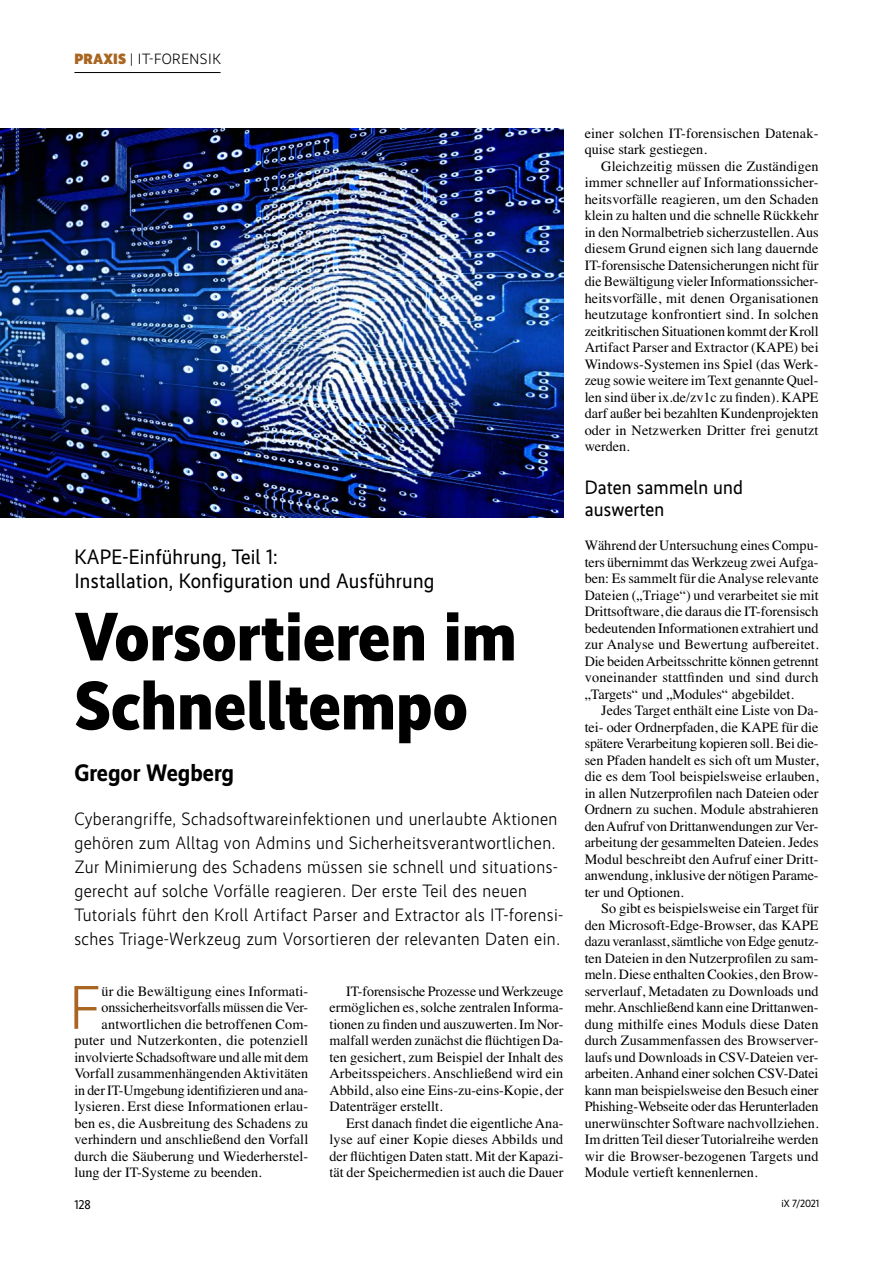
<style>
.page{position:relative;width:893px;height:1263px;background:#fff}
.page>*{position:absolute;margin:0;border:0;box-sizing:border-box;transform-origin:0 0}
.Ueberschrift-1{font:800 69px/69px "Realisti X";color:#000}
.Grundtext-Initial{font:300 62.1px "Realisti X";color:#a86622}
.Autor{font:700 24px "Realisti X";color:#000}
.Dachzeile{font:21px/24px "Realisti X";letter-spacing:.01em;color:#000}
.Zwischenueberschrift{font:19.5px/21.8px "Realisti X";letter-spacing:.01em;color:#000}
.Abstract{font:300 18px/24px "Realisti X";letter-spacing:.025em;color:#000}
.t1{font:300 15px "Realisti X";letter-spacing:.035em;color:#000}
.Grundtext-Einzug{font:14.25px/16.5px "Times";color:#000;text-align:justify}
.Grundtext-Initial-2{font:14.25px "Times";letter-spacing:.005em;color:#000}
.Grundtext-stumpf{font:14.25px/16.5px "Times";letter-spacing:-.005em;color:#000;text-align:justify}
.t2{font:12.75px "Realisti X";color:#000}
.t3{font:10.5px "Realisti X";letter-spacing:-.005em;color:#000}
.s1{font-weight:900;color:#a86622}
</style>
<div class="page">
<hr style="left:74px;top:72px;width:147px;height:1px;background:#000">
<img style="left:0;top:128px;width:563px;height:389px">
<p class="t1" style="left:74px;top:48px;width:148px"><span class="s1">PRAXIS</span> | IT-Forensi k</p>
<p class="Dachzeile" style="left:74px;top:543px;width:361px">KAPE-Einführung, Teil 1:<br>Installation, Konfiguration und Ausführung</p>
<p class="Ueberschrift-1" style="left:74px;top:598px;width:444px">Vorsortieren im<br>Schnelltempo</p>
<p class="Autor" style="left:74px;top:755px;width:161px">Gregor Wegberg</p>
<p class="Abstract" style="left:74px;top:806px;width:490px">Cyberangriffe, Schadsoftwareinfektionen und unerlaubte Aktionen gehören zum Alltag von Admins und Sicherheitsverantwortlichen.<br>Zur Minimierung des Schadens müssen sie schnell und situations&shy;gerecht auf solche Vorfälle reagieren. Der erste Teil des neuen Tutorials führt den Kroll Artifact Parser and Extractor als IT-forensi&shy;sches Triage-Werkzeug zum Vorsortieren der relevanten Daten ein.</p>
<p class="Grundtext-Initial" style="left:69px;top:962px;width:32px">F</p>
<p class="Grundtext-Initial-2" style="left:102px;top:978px;width:208px">ür die Bewältigung eines Informati-</p>
<p class="Grundtext-Initial-2" style="left:102px;top:994px;width:208px">onssicherheitsvorfalls müssen die Ver-</p>
<p class="Grundtext-Initial-2" style="left:102px;top:1011px;width:208px">antwortlichen die betroffenen Com-</p>
<p class="Grundtext-Initial-2" style="left:74px;top:1027px;width:235px">puter und Nutzerkonten, die potenziell</p>
<p class="Grundtext-Initial-2" style="left:74px;top:1044px;width:235px">involvierte Schadsoftware und alle mit dem</p>
<p class="Grundtext-Initial-2" style="left:74px;top:1060px;width:235px">Vorfall zusammenhängenden Aktivitäten</p>
<p class="Grundtext-Initial-2" style="left:74px;top:1077px;width:235px">in der IT-Umgebung identifizieren und ana-</p>
<p class="Grundtext-Initial-2" style="left:74px;top:1093px;width:235px">lysieren. Erst diese Informationen erlau-</p>
<p class="Grundtext-Initial-2" style="left:74px;top:1110px;width:235px">ben es, die Ausbreitung des Schadens zu</p>
<p class="Grundtext-Initial-2" style="left:74px;top:1126px;width:235px">verhindern und anschließend den Vorfall</p>
<p class="Grundtext-Initial-2" style="left:74px;top:1143px;width:235px">durch die Säuberung und Wiederherstel-</p>
<p class="Grundtext-Initial-2" style="left:74px;top:1159px;width:189px">lung der IT-Systeme zu beenden.</p>
<p class="Grundtext-Einzug" style="left:330px;top:981px;width:235px;text-indent:17px">IT-forensische Prozesse und Werkzeuge ermöglichen es, solche zentralen Informa&shy;tionen zu finden und auszuwerten. Im Nor&shy;malfall werden zunächst die flüchtigen Da&shy;ten gesichert, zum Beispiel der Inhalt des Arbeitsspeichers. Anschließend wird ein Abbild, also eine Eins-zu-eins-Kopie, der Datenträger erstellt.</p>
<p class="Grundtext-Einzug" style="left:330px;top:1113px;width:235px;text-indent:17px">Erst danach findet die eigentliche Ana&shy;lyse auf einer Kopie dieses Abbilds und der flüchtigen Daten statt. Mit der Kapazi&shy;tät der Speichermedien ist auch die Dauer</p>
<p class="Grundtext-Einzug" style="left:585px;top:123px;width:235px">einer solchen IT-forensischen Datenak&shy;quise stark gestiegen.</p>
<p class="Grundtext-Einzug" style="left:585px;top:156px;width:235px;text-indent:17px">Gleichzeitig müssen die Zuständigen immer schneller auf Informationssicher&shy;heitsvorfälle reagieren, um den Schaden klein zu halten und die schnelle Rückkehr in den Normalbetrieb sicherzustellen. Aus diesem Grund eignen sich lang dauernde IT-forensische Datensicherungen nicht für die Bewältigung vieler Informationssicher&shy;heitsvorfälle, mit denen Organisationen heutzutage konfrontiert sind. In solchen zeitkritischen Situationen kommt der Kroll Artifact Parser and Extractor (KAPE) bei Windows-Systemen ins Spiel (das Werk&shy;zeug sowie weitere im Text genannte Quel&shy;len sind über ix.de/zv1c zu finden). KAPE darf außer bei bezahlten Kundenprojekten oder in Netzwerken Dritter frei genutzt werden.</p>
<p class="Zwischenueberschrift" style="left:585px;top:475px;width:160px">Daten sammeln und auswerten</p>
<p class="Grundtext-stumpf" style="left:585px;top:536px;width:236px">Während der Untersuchung eines Compu&shy;ters übernimmt das Werkzeug zwei Aufga&shy;ben: Es sammelt für die Analyse relevante Dateien („Triage“) und verarbeitet sie mit Drittsoftware, die daraus die IT-forensisch bedeutenden Informationen extrahiert und zur Analyse und Bewertung aufbereitet.<br>Die beiden Arbeitsschritte können getrennt voneinander stattfinden und sind durch „Targets“ und „Modules“ abgebildet.</p>
<p class="Grundtext-Einzug" style="left:585px;top:701px;width:235px;text-indent:17px">Jedes Target enthält eine Liste von Da&shy;tei- oder Ordnerpfaden, die KAPE für die spätere Verarbeitung kopieren soll. Bei die&shy;sen Pfaden handelt es sich oft um Muster, die es dem Tool beispielsweise erlauben, in allen Nutzerprofilen nach Dateien oder Ordnern zu suchen. Module abstrahieren den Aufruf von Drittanwendungen zur Ver&shy;arbeitung der gesammelten Dateien. Jedes Modul beschreibt den Aufruf einer Dritt&shy;anwendung, inklusive der nötigen Parame&shy;ter und Optionen.</p>
<p class="Grundtext-Einzug" style="left:585px;top:899px;width:235px;text-indent:17px">So gibt es beispielsweise ein Target für den Microsoft-Edge-Browser, das KAPE dazu veranlasst, sämtliche von Edge genutz&shy;ten Dateien in den Nutzerprofilen zu sam&shy;meln. Diese enthalten Cookies, den Brow&shy;serverlauf, Metadaten zu Downloads und mehr. Anschließend kann eine Drittanwen&shy;dung mithilfe eines Moduls diese Daten durch Zusammenfassen des Browserver&shy;laufs und Downloads in CSV-Dateien ver&shy;arbeiten. Anhand einer solchen CSV-Datei kann man beispielsweise den Besuch einer Phishing-Webseite oder das Herunterladen unerwünschter Software nachvollziehen.<br>Im dritten Teil dieser Tutorialreihe werden wir die Browser-bezogenen Targets und Module vertieft kennenlernen.</p>
<p class="t2" style="left:74px;top:1195px;width:18px">128</p>
<p class="t3" style="left:781px;top:1196px;width:39px">iX 7/2021</p>
</div>
